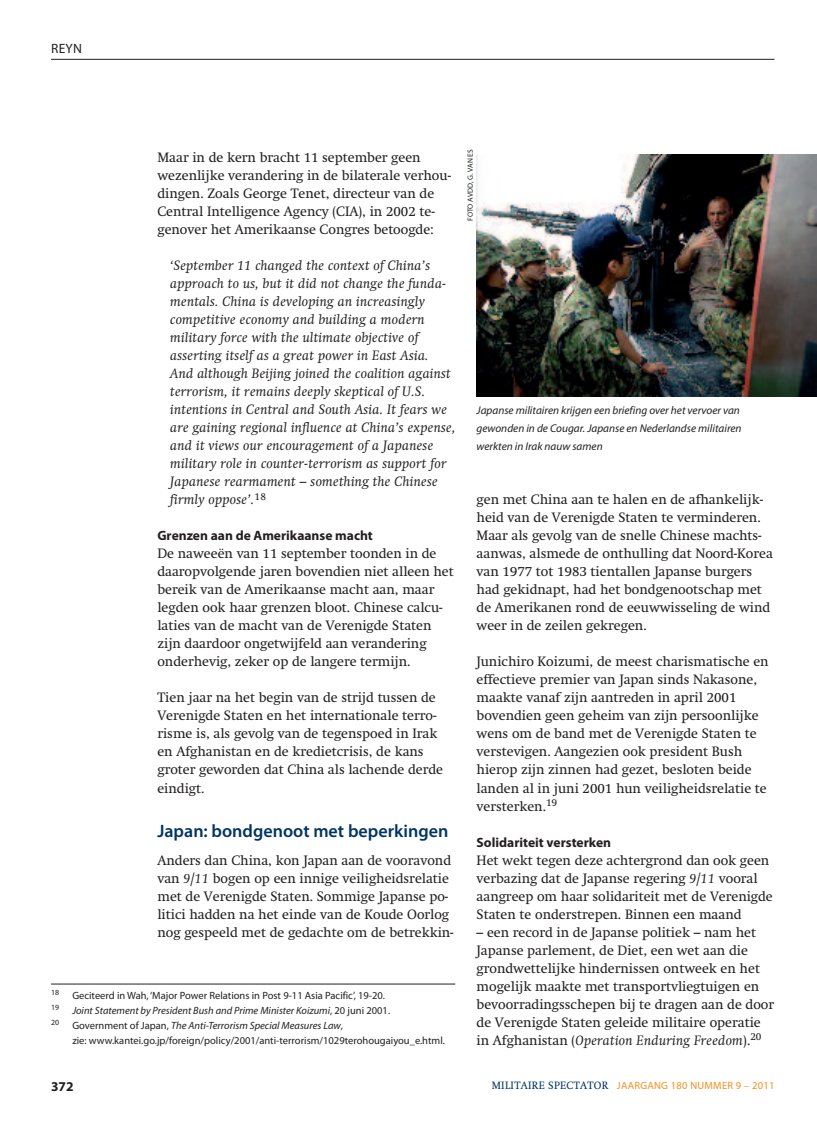
<style>
.page{position:relative;width:817px;height:1136px;background:#fff}
.page>*{position:absolute;margin:0;border:0;box-sizing:border-box;transform-origin:0 0}
.t1{font:600 18px "Myriad Pro";color:#003562}
.t2{font:13.5px/18px "Swift";color:#231f20}
.t3{font:italic 13.5px/18px "Swift";letter-spacing:.025em;color:#231f20}
.t4{font:700 13.5px "Myriad Pro";color:#231f20}
.t5{font:13.5px "Myriad Pro";color:#231f20}
.t6{font:italic 11.25px/18px "Myriad Pro";color:#231f20}
.t7{font:10.5px/15px "Myriad Pro";color:#231f20}
.t8{font:italic 10.5px "Myriad Pro";color:#231f20}
.t9{font:10.5px "Myriad Pro";letter-spacing:.025em;color:#f68f1e}
.t10{font:7.8px "Myriad Pro";color:#231f20}
.t11{font:7.5px "Myriad Pro";letter-spacing:.015em;color:#231f20}
.s1{font-style:italic}
.s2{font-style:normal}
.s3{font-family:"Swift";color:#003562}
</style>
<div class="page">
<hr style="left:51px;top:59px;width:723px;height:1px;background:#231f20">
<img style="left:476px;top:154px;width:340px;height:242px">
<hr style="left:51px;top:983px;width:404px;height:1px;background:#231f20">
<p class="t5" style="left:51px;top:43px;width:32px">REYN</p>
<p class="t2" style="left:157px;top:150px;width:295px">Maar in de kern bracht 11 september geen wezenlijke verandering in de bilaterale verhou&shy;dingen. Zoals George Tenet, directeur van de Central Intelligence Agency (CIA), in 2002 te&shy;genover het Amerikaanse Congres betoogde:</p>
<p class="t3" style="left:170px;top:258px;width:286px">‘September 11 changed the context of China’s approach to us, but it did not change the funda&shy;mentals. China is developing an increasingly competitive economy and building a modern military force with the ultimate objective of asserting itself as a great power in East Asia.<br>And although Beijing joined the coalition against terrorism, it remains deeply skeptical of U.S. intentions in Central and South Asia. It fears we are gaining regional influence at China’s expense, and it views our encouragement of a Japanese military role in counter-terrorism as support for Japanese rearmament – something the Chinese firmly oppose’.<sup>18</sup></p>
<p class="t4" style="left:157px;top:530px;width:217px">Grenzen aan de Amerikaanse macht</p>
<p class="t2" style="left:157px;top:546px;width:298px">De naweeën van 11 september toonden in de daaropvolgende jaren bovendien niet alleen het bereik van de Amerikaanse macht aan, maar legden ook haar grenzen bloot. Chinese calcu&shy;laties van de macht van de Verenigde Staten zijn daardoor ongetwijfeld aan verandering onderhevig, zeker op de langere termijn.</p>
<p class="t2" style="left:157px;top:690px;width:287px">Tien jaar na het begin van de strijd tussen de Verenigde Staten en het internationale terro&shy;risme is, als gevolg van de tegenspoed in Irak en Afghanistan en de kredietcrisis, de kans groter geworden dat China als lachende derde eindigt.</p>
<h1 class="t1" style="left:157px;top:824px;width:292px">Japan: bondgenoot met beperkingen</h1>
<p class="t2" style="left:157px;top:852px;width:298px">Anders dan China, kon Japan aan de vooravond van <span class="s1">9/11</span> bogen op een innige veiligheidsrelatie met de Verenigde Staten. Sommige Japanse po&shy;litici hadden na het einde van de Koude Oorlog nog gespeeld met de gedachte om de betrekkin-</p>
<p class="t10" style="left:51px;top:989px;width:10px">18</p>
<p class="t7" style="left:72px;top:988px;width:314px">Geciteerd in Wah, ‘Major Power Relations in Post 9-11 Asia Pacific’, 19-20.</p>
<p class="t10" style="left:51px;top:1004px;width:10px">19</p>
<p class="t8" style="left:72px;top:1006px;width:319px">Joint Statement by President Bush and Prime Minister Koizumi<span class="s2">, 20 juni 2001.</span></p>
<p class="t10" style="left:51px;top:1019px;width:10px">20</p>
<p class="t7" style="left:72px;top:1018px;width:374px">Government of Japan, <span class="s1">The Anti-Terrorism Special Measures Law</span>,<br>zie: www.kantei.go.jp/foreign/policy/2001/anti-terrorism/1029terohougaiyou_e.html.</p>
<p class="t11" style="left:467px;top:221px;width:74px;rotate:-90deg">FOTO AVDD, G. VAN ES</p>
<p class="t6" style="left:476px;top:402px;width:266px">Japanse militairen krijgen een briefing over het vervoer van gewonden in de Cougar. Japanse en Nederlandse militairen werkten in Irak nauw samen</p>
<p class="t2" style="left:476px;top:492px;width:298px">gen met China aan te halen en de afhankelijk&shy;heid van de Verenigde Staten te verminderen.<br>Maar als gevolg van de snelle Chinese machts&shy;aanwas, alsmede de onthulling dat Noord-Korea van 1977 tot 1983 tientallen Japanse burgers had gekidnapt, had het bondgenootschap met de Amerikanen rond de eeuwwisseling de wind weer in de zeilen gekregen.</p>
<p class="t2" style="left:476px;top:654px;width:293px">Junichiro Koizumi, de meest charismatische en effectieve premier van Japan sinds Nakasone, maakte vanaf zijn aantreden in april 2001 bovendien geen geheim van zijn persoonlijke wens om de band met de Verenigde Staten te verstevigen. Aangezien ook president Bush hierop zijn zinnen had gezet, besloten beide landen al in juni 2001 hun veiligheidsrelatie te versterken.<sup>19</sup></p>
<p class="t4" style="left:476px;top:836px;width:136px">Solidariteit versterken</p>
<p class="t2" style="left:476px;top:852px;width:298px">Het wekt tegen deze achtergrond dan ook geen verbazing dat de Japanse regering <span class="s1">9/11</span> vooral aangreep om haar solidariteit met de Verenigde Staten te onderstrepen. Binnen een maand</p>
<p class="t2" style="left:476px;top:924px;width:299px">– een record in de Japanse politiek – nam het Japanse parlement, de Diet, een wet aan die grondwettelijke hindernissen ontweek en het mogelijk maakte met transportvliegtuigen en bevoorradingsschepen bij te dragen aan de door de Verenigde Staten geleide militaire operatie in Afghanistan (<span class="s1">Operation Enduring Freedom</span>).<sup>20</sup></p>
<p class="t4" style="left:51px;top:1081px;width:24px">372</p>
<p class="t9" style="left:491px;top:1080px;width:284px"><span class="s3">MILITAIRE SPECTATOR</span> JAARGANG 180 NUMMER 9 – 2011</p>
</div>
